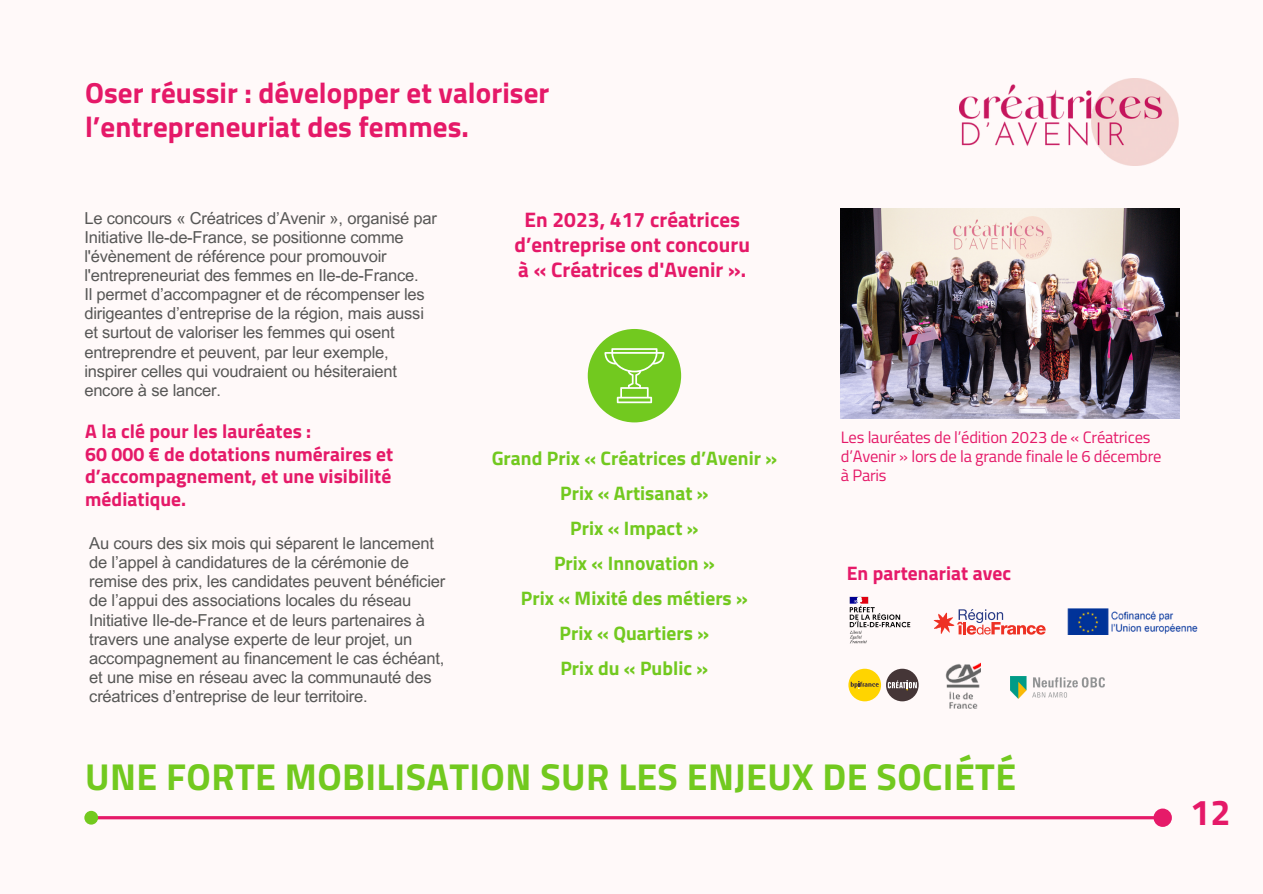
<style>
.page{position:relative;width:1263px;height:894px;background:#fff}
.page>*{position:absolute;margin:0;border:0;box-sizing:border-box;transform-origin:0 0}
.t1{font:700 37.5px "Titillium Web";letter-spacing:.01em;color:#72c91f}
.t2{font:700 36px "Titillium Web";color:#e51968}
.t3{font:700 29.1px/33.8px "Titillium Web";letter-spacing:.005em;color:#e51968}
.t4{font:700 21px/24.8px "Titillium Web";letter-spacing:.005em;color:#e51968;text-align:center}
.t5{font:700 19.5px/34.8px "Titillium Web";letter-spacing:.005em;color:#72c91f;text-align:center}
.t6{font:700 19.5px/22.5px "Titillium Web";letter-spacing:.005em;color:#e51968}
.t7{font:700 19.5px "Titillium Web";letter-spacing:.005em;color:#e61a69}
.t8{font:16.5px/19.2px "Arial MT Pro";letter-spacing:-.01em;color:#575756}
.t9{font:16.5px/19.2px "Titillium Web";letter-spacing:-.01em;color:#e51968}
</style>
<div class="page">
<div style="left:0;top:0;width:1263px;height:893px;background:#fff9f9"></div>
<svg style="left:1154px;top:808px;width:18px;height:18px"></svg>
<div style="left:84px;top:810px;width:14px;height:14px;background:#73c91f;border-radius:50%"></div>
<img style="left:960px;top:79px;width:218px;height:87px">
<div style="left:588px;top:329px;width:93px;height:93px;background:#72c91f;border-radius:50%"></div>
<svg style="left:604px;top:348px;width:60px;height:55px"></svg>
<img style="left:841px;top:208px;width:338px;height:210px">
<svg style="left:934px;top:609px;width:112px;height:25px"></svg>
<img style="left:1068px;top:608px;width:129px;height:26px">
<div style="left:848px;top:668px;width:33px;height:33px;background:#ffd400;border-radius:50%"></div>
<div style="left:886px;top:668px;width:33px;height:33px;background:#453637;border-radius:50%"></div>
<svg style="left:851px;top:681px;width:28px;height:7px"></svg>
<svg style="left:888px;top:680px;width:29px;height:10px"></svg>
<img style="left:849px;top:596px;width:62px;height:48px">
<img style="left:946px;top:662px;width:35px;height:47px">
<img style="left:1010px;top:676px;width:95px;height:22px">
<h3 class="t3" style="left:85px;top:75px;width:466px">Oser réussir : développer et valoriser l’entrepreneuriat des femmes.</h3>
<p class="t8" style="left:84px;top:210px;width:354px">Le concours « Créatrices d’Avenir », organisé par Initiative Ile-de-France, se positionne comme l'évènement de référence pour promouvoir l'entrepreneuriat des femmes en Ile-de-France.<br>Il permet d’accompagner et de récompenser les dirigeantes d’entreprise de la région, mais aussi et surtout de valoriser les femmes qui osent entreprendre et peuvent, par leur exemple, inspirer celles qui voudraient ou hésiteraient encore à se lancer.</p>
<p class="t6" style="left:85px;top:419px;width:310px">A la clé pour les lauréates :<br>60 000 € de dotations numéraires et d’accompagnement, et une visibilité médiatique.</p>
<p class="t8" style="left:89px;top:535px;width:357px">Au cours des six mois qui séparent le lancement de l’appel à candidatures de la cérémonie de remise des prix, les candidates peuvent bénéficier de l’appui des associations locales du réseau Initiative Ile-de-France et de leurs partenaires à travers une analyse experte de leur projet, un accompagnement au financement le cas échéant, et une mise en réseau avec la communauté des créatrices d’entreprise de leur territoire.</p>
<p class="t4" style="left:514px;top:207px;width:237px">En 2023, 417 créatrices d’entreprise ont concouru à « Créatrices d'Avenir ».</p>
<p class="t5" style="left:492px;top:440px;width:287px">Grand Prix « Créatrices d’Avenir »<br>Prix « Artisanat »<br>Prix « Impact »<br>Prix « Innovation »<br>Prix « Mixité des métiers »<br>Prix « Quartiers »<br>Prix du « Public »</p>
<p class="t9" style="left:841px;top:426px;width:322px">Les lauréates de l’édition 2023 de « Créatrices d’Avenir » lors de la grande finale le 6 décembre à Paris</p>
<p class="t7" style="left:847px;top:557px;width:166px">En partenariat avec</p>
<h1 class="t1" style="left:85px;top:747px;width:932px">UNE FORTE MOBILISATION SUR LES ENJEUX DE SOCIÉTÉ</h1>
<h2 class="t2" style="left:1190px;top:784px;width:42px">12</h2>
</div>
